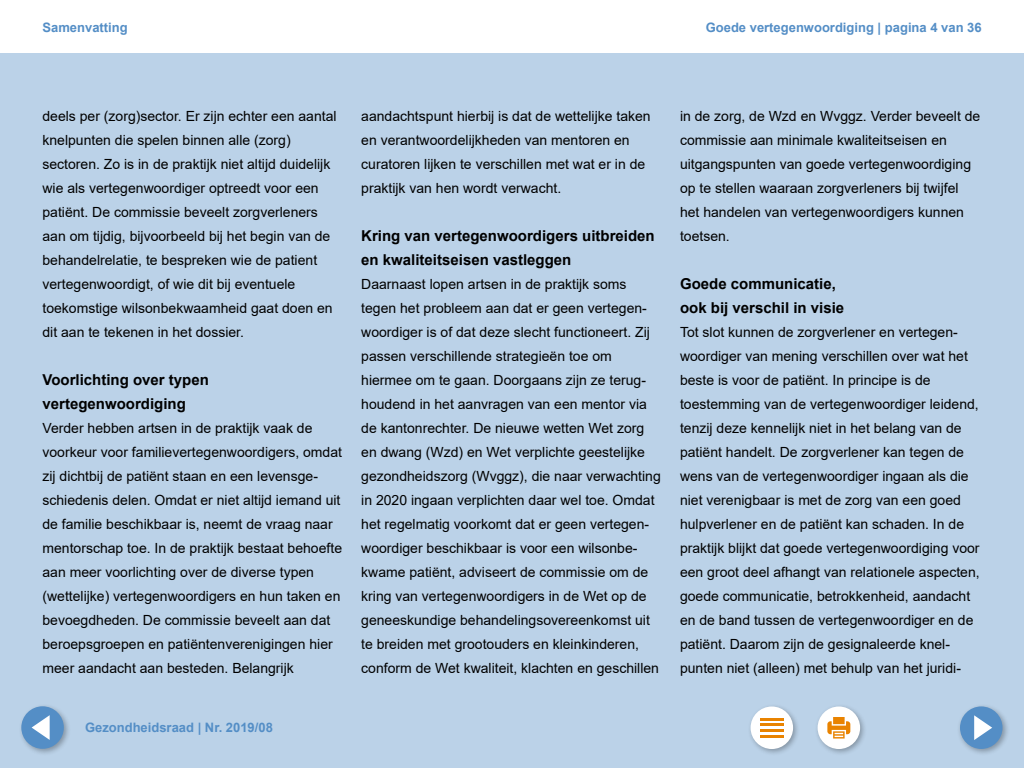
<style>
.page{position:relative;width:1024px;height:768px;background:#fff}
.page>*{position:absolute;margin:0;border:0;box-sizing:border-box;transform-origin:0 0}
.Kop_Vet_Samenvatting{font:700 15px/24px "Arial";color:#000}
.Plat_z_ruimte{font:14px/24px "Arial";color:#000}
.t1{font:700 13px "Arial";color:#548ec6}
</style>
<div class="page">
<div style="left:0;top:54px;width:1024px;height:714px;background:#bbd2e8"></div>
<div style="left:814px;top:703px;width:53px;height:53px;background:#000;opacity:.3"></div>
<div style="left:818px;top:707px;width:42px;height:42px;background:#fff;border-radius:50%"></div>
<svg style="left:827px;top:717px;width:23px;height:22px"></svg>
<div style="left:747px;top:703px;width:53px;height:53px;background:#000;opacity:.3"></div>
<div style="left:751px;top:707px;width:42px;height:42px;background:#fff;border-radius:50%"></div>
<hr style="left:760px;top:718px;width:24px;height:2px;background:#e98300">
<hr style="left:760px;top:724px;width:24px;height:2px;background:#e98300">
<hr style="left:760px;top:730px;width:24px;height:2px;background:#e98300">
<hr style="left:760px;top:735px;width:24px;height:2px;background:#e98300">
<div style="left:18px;top:703px;width:53px;height:53px;background:#000;opacity:.3"></div>
<div style="left:21px;top:706px;width:43px;height:43px;background:#548ec6;border-radius:50%"></div>
<svg style="left:32px;top:715px;width:18px;height:25px"></svg>
<div style="left:957px;top:703px;width:53px;height:53px;background:#000;opacity:.3"></div>
<div style="left:960px;top:706px;width:43px;height:43px;background:#548ec6;border-radius:50%"></div>
<svg style="left:974px;top:715px;width:18px;height:25px"></svg>
<p class="t1" style="left:43px;top:18px;width:87px">Samenvatting</p>
<p class="t1" style="left:706px;top:18px;width:278px">Goede vertegenwoordiging | pagina 4 van 36</p>
<p class="Plat_z_ruimte" style="left:43px;top:104px;width:296px">deels per (zorg)sector. Er zijn echter een aantal knelpunten die spelen binnen alle (zorg) sectoren. Zo is in de praktijk niet altijd duidelijk wie als vertegenwoordiger optreedt voor een patiënt. De commissie beveelt zorgverleners aan om tijdig, bijvoorbeeld bij het begin van de behandelrelatie, te bespreken wie de patient vertegenwoordigt, of wie dit bij eventuele toekomstige wilsonbekwaamheid gaat doen en dit aan te tekenen in het dossier.</p>
<p class="Kop_Vet_Samenvatting" style="left:43px;top:368px;width:168px">Voorlichting over typen vertegenwoordiging</p>
<p class="Plat_z_ruimte" style="left:43px;top:416px;width:301px">Verder hebben artsen in de praktijk vaak de voorkeur voor familievertegenwoordigers, omdat zij dichtbij de patiënt staan en een levensge&shy;schiedenis delen. Omdat er niet altijd iemand uit de familie beschikbaar is, neemt de vraag naar mentorschap toe. In de praktijk bestaat behoefte aan meer voorlichting over de diverse typen (wettelijke) vertegenwoordigers en hun taken en bevoegdheden. De commissie beveelt aan dat beroepsgroepen en patiëntenverenigingen hier meer aandacht aan besteden. Belangrijk</p>
<p class="t1" style="left:85px;top:718px;width:189px">Gezondheidsraad | Nr. 2019/08</p>
<p class="Plat_z_ruimte" style="left:361px;top:104px;width:291px">aandachtspunt hierbij is dat de wettelijke taken en verantwoordelijkheden van mentoren en curatoren lijken te verschillen met wat er in de praktijk van hen wordt verwacht.</p>
<p class="Kop_Vet_Samenvatting" style="left:361px;top:224px;width:295px">Kring van vertegenwoordigers uitbreiden en kwaliteitseisen vastleggen</p>
<p class="Plat_z_ruimte" style="left:361px;top:272px;width:301px">Daarnaast lopen artsen in de praktijk soms tegen het probleem aan dat er geen vertegen&shy;woordiger is of dat deze slecht functioneert. Zij passen verschillende strategieën toe om hiermee om te gaan. Doorgaans zijn ze terug&shy;houdend in het aanvragen van een mentor via de kantonrechter. De nieuwe wetten Wet zorg en dwang (Wzd) en Wet verplichte geestelijke gezondheidszorg (Wvggz), die naar verwachting in 2020 ingaan verplichten daar wel toe. Omdat het regelmatig voorkomt dat er geen vertegen&shy;woordiger beschikbaar is voor een wilsonbe&shy;kwame patiënt, adviseert de commissie om de kring van vertegenwoordigers in de Wet op de geneeskundige behandelingsovereenkomst uit te breiden met grootouders en kleinkinderen, conform de Wet kwaliteit, klachten en geschillen</p>
<p class="Plat_z_ruimte" style="left:680px;top:104px;width:302px">in de zorg, de Wzd en Wvggz. Verder beveelt de commissie aan minimale kwaliteitseisen en uitgangspunten van goede vertegenwoordiging op te stellen waaraan zorgverleners bij twijfel het handelen van vertegenwoordigers kunnen toetsen.</p>
<p class="Kop_Vet_Samenvatting" style="left:680px;top:272px;width:166px">Goede communicatie, ook bij verschil in visie</p>
<p class="Plat_z_ruimte" style="left:680px;top:320px;width:301px">Tot slot kunnen de zorgverlener en vertegen&shy;woordiger van mening verschillen over wat het beste is voor de patiënt. In principe is de toestemming van de vertegenwoordiger leidend, tenzij deze kennelijk niet in het belang van de patiënt handelt. De zorgverlener kan tegen de wens van de vertegenwoordiger ingaan als die niet verenigbaar is met de zorg van een goed hulpverlener en de patiënt kan schaden. In de praktijk blijkt dat goede vertegenwoordiging voor een groot deel afhangt van relationele aspecten, goede communicatie, betrokkenheid, aandacht en de band tussen de vertegenwoordiger en de patiënt. Daarom zijn de gesignaleerde knel&shy;punten niet (alleen) met behulp van het juridi-</p>
</div>
